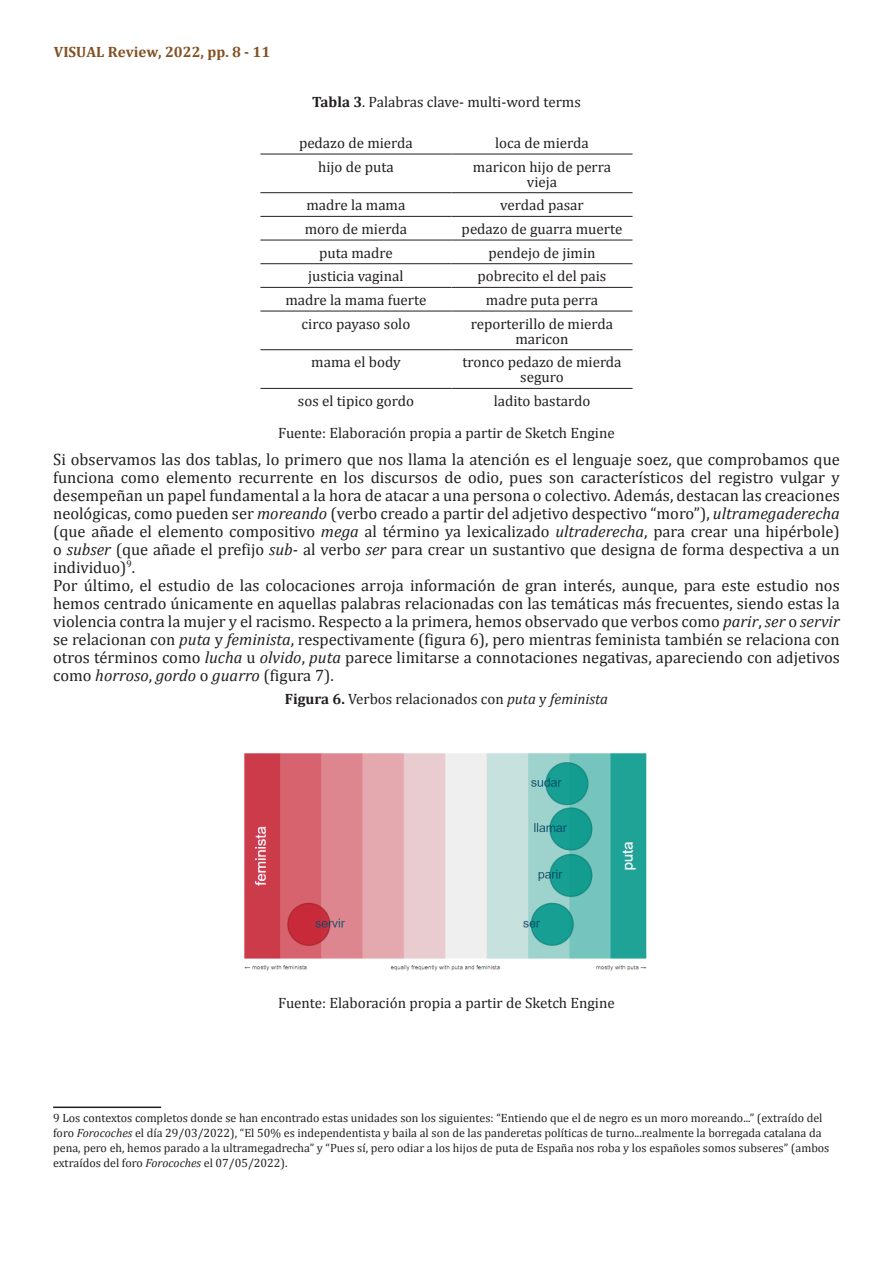
<style>
.page{position:relative;width:893px;height:1263px;background:#fff}
.page>*{position:absolute;margin:0;border:0;box-sizing:border-box;transform-origin:0 0}
.Parrafo-Arranque{font:16.5px/18px "Cambria";color:#231f20;text-align:justify}
.Titulo-Tablas{font:15px/15px "Cambria";color:#231f20;text-align:center}
.Fuente-Tablas{font:15px "Cambria";color:#231f20}
.t1{font:700 15px "Cambria";color:#845022}
.Nota-al-pie{font:12px/15px "Cambria";color:#231f20}
.s1{font-weight:700}
.s2{font-style:italic}
</style>
<div class="page">
<hr style="left:260px;top:154px;width:191px;height:1px;background:#231f20">
<hr style="left:451px;top:154px;width:181px;height:1px;background:#231f20">
<hr style="left:260px;top:192px;width:191px;height:1px;background:#231f20">
<hr style="left:451px;top:192px;width:181px;height:1px;background:#231f20">
<hr style="left:260px;top:216px;width:191px;height:1px;background:#231f20">
<hr style="left:451px;top:216px;width:181px;height:1px;background:#231f20">
<hr style="left:260px;top:240px;width:191px;height:1px;background:#231f20">
<hr style="left:451px;top:240px;width:181px;height:1px;background:#231f20">
<hr style="left:260px;top:263px;width:191px;height:1px;background:#231f20">
<hr style="left:451px;top:263px;width:181px;height:1px;background:#231f20">
<hr style="left:260px;top:287px;width:191px;height:1px;background:#231f20">
<hr style="left:451px;top:287px;width:181px;height:1px;background:#231f20">
<hr style="left:260px;top:311px;width:191px;height:1px;background:#231f20">
<hr style="left:451px;top:311px;width:181px;height:1px;background:#231f20">
<hr style="left:260px;top:349px;width:191px;height:1px;background:#231f20">
<hr style="left:451px;top:349px;width:181px;height:1px;background:#231f20">
<hr style="left:260px;top:388px;width:191px;height:1px;background:#231f20">
<hr style="left:451px;top:388px;width:181px;height:1px;background:#231f20">
<img style="left:244px;top:753px;width:403px;height:218px">
<hr style="left:53px;top:1106px;width:108px;height:2px;background:#231f20">
<p class="t1" style="left:54px;top:41px;width:218px">VISUAL Review, 2022, pp. 8 - 11</p>
<p class="Fuente-Tablas" style="left:312px;top:93px;width:270px"><span class="s1">Tabla 3</span>. Palabras clave- multi-word terms</p>
<p class="Titulo-Tablas" style="left:299px;top:135px;width:115px">pedazo de mierda</p>
<p class="Titulo-Tablas" style="left:495px;top:135px;width:95px">loca de mierda</p>
<p class="Titulo-Tablas" style="left:318px;top:159px;width:77px">hijo de puta</p>
<p class="Titulo-Tablas" style="left:473px;top:159px;width:140px">maricon hijo de perra vieja</p>
<p class="Titulo-Tablas" style="left:306px;top:198px;width:101px">madre la mama</p>
<p class="Titulo-Tablas" style="left:500px;top:198px;width:85px">verdad pasar</p>
<p class="Titulo-Tablas" style="left:305px;top:221px;width:104px">moro de mierda</p>
<p class="Titulo-Tablas" style="left:462px;top:221px;width:162px">pedazo de guarra muerte</p>
<p class="Titulo-Tablas" style="left:319px;top:245px;width:75px">puta madre</p>
<p class="Titulo-Tablas" style="left:488px;top:245px;width:109px">pendejo de jimin</p>
<p class="Titulo-Tablas" style="left:308px;top:269px;width:97px">justicia vaginal</p>
<p class="Titulo-Tablas" style="left:478px;top:269px;width:130px">pobrecito el del pais</p>
<p class="Titulo-Tablas" style="left:285px;top:292px;width:142px">madre la mama fuerte</p>
<p class="Titulo-Tablas" style="left:486px;top:292px;width:114px">madre puta perra</p>
<p class="Titulo-Tablas" style="left:302px;top:316px;width:110px">circo payaso solo</p>
<p class="Titulo-Tablas" style="left:471px;top:316px;width:144px">reporterillo de mierda maricon</p>
<p class="Titulo-Tablas" style="left:311px;top:355px;width:91px">mama el body</p>
<p class="Titulo-Tablas" style="left:462px;top:355px;width:161px">tronco pedazo de mierda seguro</p>
<p class="Titulo-Tablas" style="left:298px;top:393px;width:118px">sos el tipico gordo</p>
<p class="Titulo-Tablas" style="left:494px;top:393px;width:98px">ladito bastardo</p>
<p class="Fuente-Tablas" style="left:278px;top:424px;width:338px">Fuente: Elaboración propia a partir de Sketch Engine</p>
<p class="Parrafo-Arranque" style="left:53px;top:450px;width:788px">Si observamos las dos tablas, lo primero que nos llama la atención es el lenguaje soez, que comprobamos que funciona como elemento recurrente en los discursos de odio, pues son característicos del registro vulgar y desempeñan un papel fundamental a la hora de atacar a una persona o colectivo. Además, destacan las creaciones neológicas, como pueden ser <span class="s2">moreando</span> (verbo creado a partir del adjetivo despectivo “moro”), <span class="s2">ultramegaderecha </span>(que añade el elemento compositivo <span class="s2">mega</span> al término ya lexicalizado <span class="s2">ultraderecha</span>, para crear una hipérbole) o <span class="s2">subser</span> (que añade el prefijo <span class="s2">sub-</span> al verbo <span class="s2">ser</span> para crear un sustantivo que designa de forma despectiva a un individuo)<sup>9</sup>.</p>
<p class="Parrafo-Arranque" style="left:53px;top:576px;width:788px">Por último, el estudio de las colocaciones arroja información de gran interés, aunque, para este estudio nos hemos centrado únicamente en aquellas palabras relacionadas con las temáticas más frecuentes, siendo estas la violencia contra la mujer y el racismo. Respecto a la primera, hemos observado que verbos como <span class="s2">parir</span>, <span class="s2">ser</span> o <span class="s2">servir </span>se relacionan con <span class="s2">puta</span> y <span class="s2">feminista</span>, respectivamente (figura 6), pero mientras feminista también se relaciona con otros términos como <span class="s2">lucha</span> u <span class="s2">olvido</span>, <span class="s2">puta</span> parece limitarse a connotaciones negativas, apareciendo con adjetivos como <span class="s2">horroso</span>, <span class="s2">gordo</span> o <span class="s2">guarro</span> (figura 7).</p>
<p class="Fuente-Tablas" style="left:285px;top:690px;width:325px"><span class="s1">Figura 6.</span> Verbos relacionados con <span class="s2">puta</span> y <span class="s2">feminista</span></p>
<p class="Fuente-Tablas" style="left:278px;top:994px;width:338px">Fuente: Elaboración propia a partir de Sketch Engine</p>
<p class="Nota-al-pie" style="left:53px;top:1111px;width:778px">9 Los contextos completos donde se han encontrado estas unidades son los siguientes: “Entiendo que el de negro es un moro moreando...” (extraído del foro <span class="s2">Forocoches</span> el día 29/03/2022), “El 50% es independentista y baila al son de las panderetas políticas de turno...realmente la borregada catalana da pena, pero eh, hemos parado a la ultramegadrecha” y “Pues sí, pero odiar a los hijos de puta de España nos roba y los españoles somos subseres” (ambos extraídos del foro <span class="s2">Forocoches</span> el 07/05/2022).</p>
</div>
